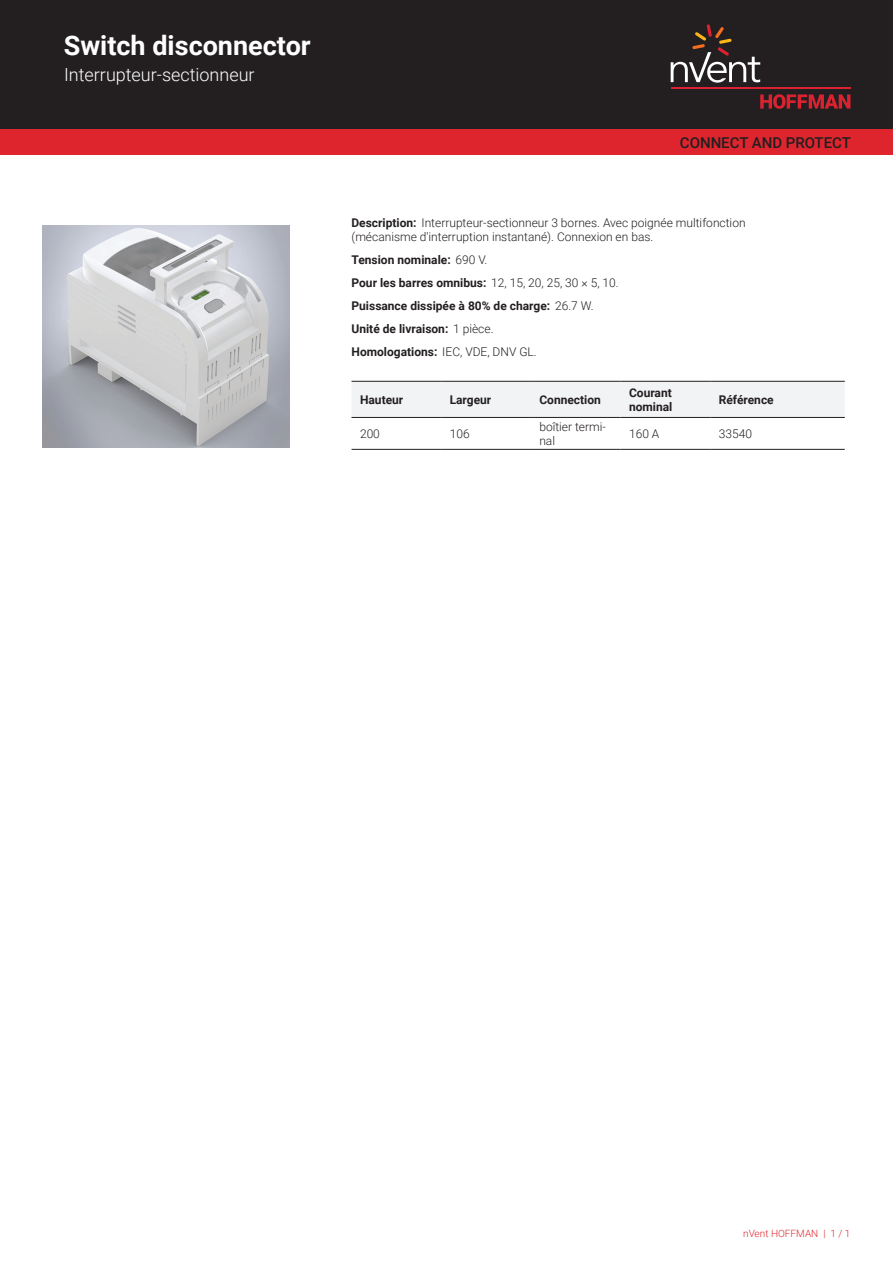
<style>
.page{position:relative;width:893px;height:1263px;background:#fff}
.page>*{position:absolute;margin:0;border:0;box-sizing:border-box;transform-origin:0 0}
.t1{font:700 27px "Roboto";color:#fff}
.t2{font:300 18px "Roboto";color:#fff}
.t3{font:500 15px "Roboto";color:#231f20}
.t4{font:700 12px/23px "Roboto";color:#231f20}
.t5{font:300 12px/14.4px "Roboto";color:#231f20}
.t6{font:300 10.05px "Roboto";color:#de252e}
.s1{font-weight:700}
.s2{font-weight:300}
</style>
<div class="page">
<div style="left:0;top:0;width:893px;height:129px;background:#231f20"></div>
<svg style="left:760px;top:94px;width:90px;height:15px"></svg>
<hr style="left:671px;top:88px;width:179px;height:1px;background:#db2230">
<svg style="left:671px;top:24px;width:89px;height:59px"></svg>
<div style="left:0;top:129px;width:893px;height:26px;background:#de252e"></div>
<div style="left:351px;top:382px;width:494px;height:35px;background:#f2f3f4"></div>
<hr style="left:351px;top:381px;width:90px;height:1px;background:#231f20">
<hr style="left:441px;top:381px;width:90px;height:1px;background:#231f20">
<hr style="left:531px;top:381px;width:90px;height:1px;background:#231f20">
<hr style="left:621px;top:381px;width:89px;height:1px;background:#231f20">
<hr style="left:710px;top:381px;width:135px;height:1px;background:#231f20">
<hr style="left:351px;top:449px;width:90px;height:1px;background:#231f20">
<hr style="left:441px;top:449px;width:90px;height:1px;background:#231f20">
<hr style="left:531px;top:449px;width:90px;height:1px;background:#231f20">
<hr style="left:621px;top:449px;width:89px;height:1px;background:#231f20">
<hr style="left:710px;top:449px;width:135px;height:1px;background:#231f20">
<hr style="left:351px;top:417px;width:90px;height:1px;background:#231f20">
<hr style="left:441px;top:417px;width:90px;height:1px;background:#231f20">
<hr style="left:531px;top:417px;width:90px;height:1px;background:#231f20">
<hr style="left:621px;top:417px;width:89px;height:1px;background:#231f20">
<hr style="left:710px;top:417px;width:135px;height:1px;background:#231f20">
<img style="left:43px;top:226px;width:246px;height:221px">
<h1 class="t1" style="left:64px;top:27px;width:248px">Switch disconnector</h1>
<h2 class="t2" style="left:64px;top:62px;width:192px">Interrupteur-sectionneur</h2>
<p class="t3" style="left:680px;top:132px;width:173px">CONNECT AND PROTECT</p>
<p class="t5" style="left:351px;top:215px;width:396px"><span class="s1">Description:</span> Interrupteur-sectionneur 3 bornes. Avec poignée multifonction (mécanisme d'interruption instantané). Connexion en bas.</p>
<p class="t4" style="left:351px;top:248px;width:269px">Tension nominale: <span class="s2">690 V.<br></span>Pour les barres omnibus: <span class="s2">12, 15, 20, 25, 30 × 5, 10.<br></span>Puissance dissipée à 80% de charge: <span class="s2">26.7 W.<br></span>Unité de livraison: <span class="s2">1 pièce.<br></span>Homologations: <span class="s2">IEC, VDE, DNV GL.</span></p>
<p class="t4" style="left:360px;top:388px;width:45px">Hauteur</p>
<p class="t4" style="left:450px;top:388px;width:43px">Largeur</p>
<p class="t4" style="left:539px;top:388px;width:63px">Connection</p>
<p class="t4" style="left:629px;top:385px;width:45px;line-height:14.4px">Courant nominal</p>
<p class="t4" style="left:719px;top:388px;width:57px">Référence</p>
<p class="t5" style="left:360px;top:426px;width:21px">200</p>
<p class="t5" style="left:450px;top:426px;width:21px">106</p>
<p class="t5" style="left:539px;top:419px;width:68px">boîtier termi&shy;nal</p>
<p class="t5" style="left:629px;top:426px;width:32px">160 A</p>
<p class="t5" style="left:719px;top:426px;width:35px">33540</p>
<p class="t6" style="left:743px;top:1226px;width:109px">nVent HOFFMAN | 1 / 1</p>
</div>
